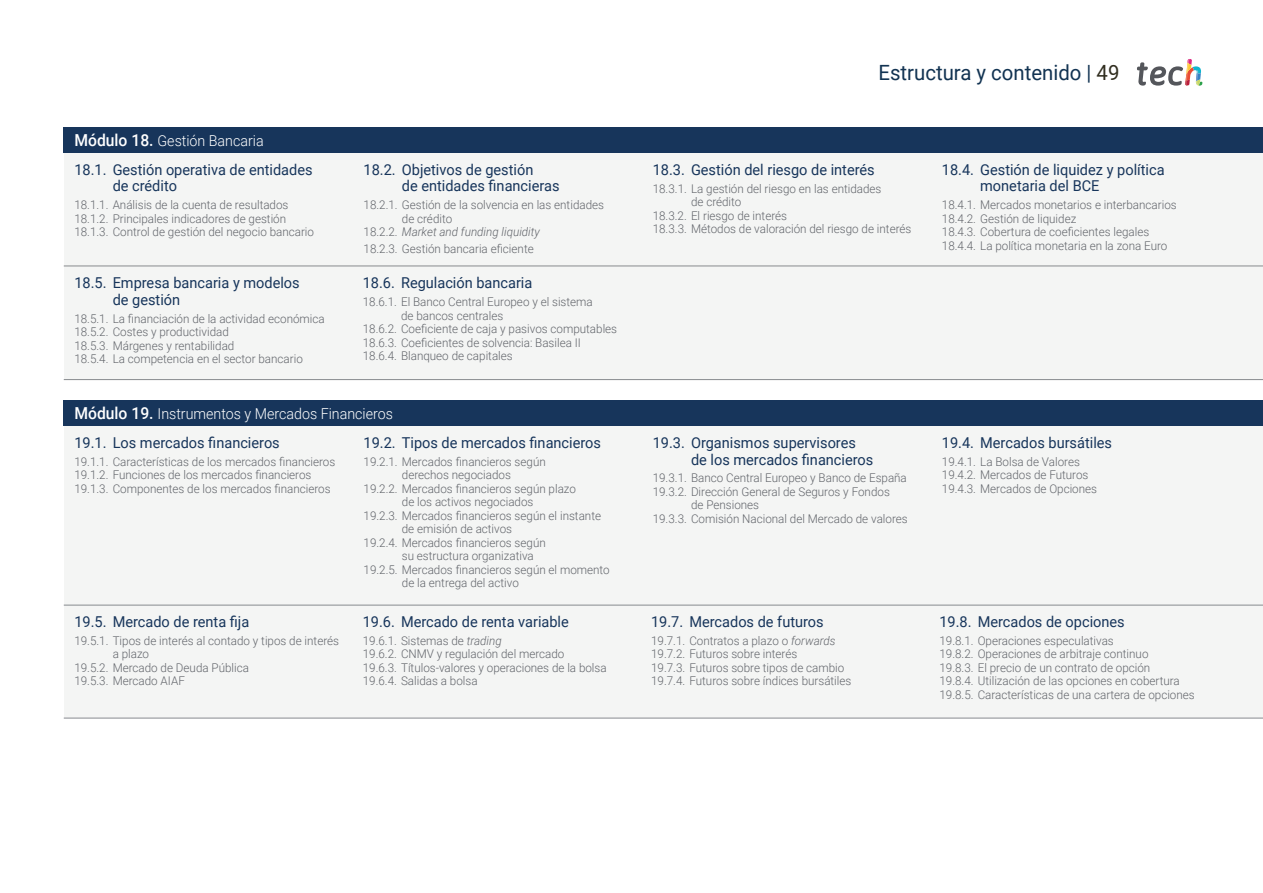
<style>
.page{position:relative;width:1263px;height:893px;background:#fff}
.page>*{position:absolute;margin:0;border:0;box-sizing:border-box;transform-origin:0 0}
.t1{font:21px "Roboto";color:#123352}
.t2{font:15px/16.5px "Roboto";color:#17355b}
.t3{font:300 15px "Roboto";color:#fff;scale:.95 1}
.t4{font:300 12px/13.5px "Roboto";color:#61646a}
.t5{font:italic 300 12px "Roboto";color:#61646a}
.s1{font-weight:500;font-size:16.5px}
.s2{font-style:normal}
.s3{font-style:italic}
.s4{color:#312e20}
</style>
<div class="page">
<div style="left:64px;top:153px;width:1199px;height:227px;background:#f4f5f4"></div>
<div style="left:64px;top:426px;width:1199px;height:292px;background:#f4f5f4"></div>
<div style="left:64px;top:128px;width:1199px;height:25px;background:#17355b"></div>
<div style="left:64px;top:401px;width:1199px;height:25px;background:#17355b"></div>
<hr style="left:64px;top:266px;width:1199px;height:1px;background:#878a8e">
<hr style="left:64px;top:605px;width:1199px;height:1px;background:#878a8e">
<hr style="left:64px;top:379px;width:1199px;height:1px;background:#878a8e">
<hr style="left:64px;top:718px;width:1199px;height:1px;background:#878a8e">
<svg style="left:1137px;top:59px;width:65px;height:27px"></svg>
<p class="t3" style="left:74px;top:130px;width:201px"><span class="s1">Módulo 18.</span> Gestión Bancaria</p>
<p class="t2" style="left:113px;top:161px;width:201px;text-indent:-38px">18.1. Gestión operativa de entidades de crédito</p>
<p class="t4" style="left:74px;top:198px;width:241px">18.1.1. Análisis de la cuenta de resultados<br>18.1.2. Principales indicadores de gestión<br>18.1.3. Control de gestión del negocio bancario</p>
<p class="t2" style="left:113px;top:274px;width:189px;text-indent:-38px">18.5. Empresa bancaria y modelos de gestión</p>
<p class="t4" style="left:74px;top:311px;width:252px">18.5.1. La financiación de la actividad económica 18.5.2. Costes y productividad<br>18.5.3. Márgenes y rentabilidad<br>18.5.4. La competencia en el sector bancario</p>
<p class="t2" style="left:402px;top:161px;width:159px;text-indent:-38px">18.2. Objetivos de gestión<br>de entidades financieras</p>
<p class="t4" style="left:364px;top:198px;width:242px">18.2.1. Gestión de la solvencia en las entidades</p>
<p class="t4" style="left:402px;top:211px;width:52px">de crédito</p>
<p class="t5" style="left:364px;top:224px;width:178px"><span class="s2">18.2.2.</span> Market and funding liquidity</p>
<p class="t4" style="left:364px;top:241px;width:172px">18.2.3. Gestión bancaria eficiente</p>
<p class="t2" style="left:363px;top:274px;width:171px">18.6. Regulación bancaria</p>
<p class="t4" style="left:363px;top:295px;width:232px">18.6.1. El Banco Central Europeo y el sistema</p>
<p class="t4" style="left:401px;top:308px;width:104px">de bancos centrales</p>
<p class="t4" style="left:363px;top:322px;width:256px">18.6.2. Coeficiente de caja y pasivos computables</p>
<p class="t4" style="left:363px;top:335px;width:220px">18.6.3. Coeficientes de solvencia: Basilea II</p>
<p class="t4" style="left:363px;top:349px;width:151px">18.6.4. Blanqueo de capitales</p>
<p class="t3" style="left:74px;top:404px;width:337px"><span class="s1">Módulo 19.</span> Instrumentos y Mercados Financieros</p>
<p class="t2" style="left:74px;top:434px;width:207px">19.1. Los mercados financieros</p>
<p class="t4" style="left:74px;top:454px;width:262px">19.1.1. Características de los mercados financieros<br>19.1.2. Funciones de los mercados financieros<br>19.1.3. Componentes de los mercados financieros</p>
<p class="t2" style="left:74px;top:613px;width:176px">19.5. Mercado de renta fija</p>
<p class="t4" style="left:74px;top:633px;width:266px">19.5.1. Tipos de interés al contado y tipos de interés</p>
<p class="t4" style="left:113px;top:647px;width:38px">a plazo</p>
<p class="t4" style="left:74px;top:660px;width:176px">19.5.2. Mercado de Deuda Pública</p>
<p class="t4" style="left:74px;top:674px;width:112px">19.5.3. Mercado AIAF</p>
<p class="t2" style="left:364px;top:434px;width:239px">19.2. Tipos de mercados financieros</p>
<p class="t4" style="left:364px;top:454px;width:184px">19.2.1. Mercados financieros según</p>
<p class="t4" style="left:402px;top:468px;width:111px">derechos negociados</p>
<p class="t4" style="left:364px;top:481px;width:214px">19.2.2. Mercados financieros según plazo</p>
<p class="t4" style="left:402px;top:495px;width:133px">de los activos negociados</p>
<p class="t4" style="left:364px;top:508px;width:239px">19.2.3. Mercados financieros según el instante</p>
<p class="t4" style="left:402px;top:522px;width:112px">de emisión de activos</p>
<p class="t4" style="left:364px;top:535px;width:184px">19.2.4. Mercados financieros según</p>
<p class="t4" style="left:402px;top:549px;width:133px">su estructura organizativa</p>
<p class="t4" style="left:364px;top:562px;width:248px">19.2.5. Mercados financieros según el momento</p>
<p class="t4" style="left:402px;top:576px;width:119px">de la entrega del activo</p>
<p class="t2" style="left:363px;top:613px;width:208px">19.6. Mercado de renta variable</p>
<p class="t4" style="left:363px;top:633px;width:245px">19.6.1. Sistemas de <span class="s3">trading<br></span>19.6.2. CNMV y regulación del mercado<br>19.6.3. Títulos-valores y operaciones de la bolsa 19.6.4. Salidas a bolsa</p>
<h1 class="t1" style="left:878px;top:57px;width:242px">Estructura y contenido | <span class="s4">49</span></h1>
<p class="t2" style="left:653px;top:161px;width:223px">18.3. Gestión del riesgo de interés</p>
<p class="t4" style="left:653px;top:181px;width:230px">18.3.1. La gestión del riesgo en las entidades</p>
<p class="t4" style="left:691px;top:195px;width:52px">de crédito</p>
<p class="t4" style="left:653px;top:208px;width:136px">18.3.2. El riesgo de interés</p>
<p class="t4" style="left:653px;top:222px;width:260px">18.3.3. Métodos de valoración del riesgo de interés</p>
<p class="t2" style="left:980px;top:161px;width:186px;text-indent:-38px">18.4. Gestión de liquidez y política monetaria del BCE</p>
<p class="t4" style="left:942px;top:198px;width:236px">18.4.1. Mercados monetarios e interbancarios 18.4.2. Gestión de liquidez<br>18.4.3. Cobertura de coeficientes legales 18.4.4. La política monetaria en la zona Euro</p>
<p class="t2" style="left:691px;top:434px;width:184px;text-indent:-38px">19.3. Organismos supervisores de los mercados financieros</p>
<p class="t4" style="left:653px;top:471px;width:256px">19.3.1. Banco Central Europeo y Banco de España</p>
<p class="t4" style="left:653px;top:484px;width:239px">19.3.2. Dirección General de Seguros y Fondos</p>
<p class="t4" style="left:691px;top:498px;width:70px">de Pensiones</p>
<p class="t4" style="left:653px;top:511px;width:256px">19.3.3. Comisión Nacional del Mercado de valores</p>
<p class="t2" style="left:942px;top:434px;width:172px">19.4. Mercados bursátiles</p>
<p class="t4" style="left:942px;top:454px;width:157px">19.4.1. La Bolsa de Valores<br>19.4.2. Mercados de Futuros<br>19.4.3. Mercados de Opciones</p>
<p class="t2" style="left:651px;top:613px;width:174px">19.7. Mercados de futuros</p>
<p class="t4" style="left:651px;top:633px;width:202px">19.7.1. Contratos a plazo o <span class="s3">forwards </span>19.7.2. Futuros sobre interés<br>19.7.3. Futuros sobre tipos de cambio 19.7.4. Futuros sobre índices bursátiles</p>
<p class="t2" style="left:939px;top:613px;width:187px">19.8. Mercados de opciones</p>
<p class="t4" style="left:939px;top:633px;width:257px">19.8.1. Operaciones especulativas<br>19.8.2. Operaciones de arbitraje continuo<br>19.8.3. El precio de un contrato de opción<br>19.8.4. Utilización de las opciones en cobertura 19.8.5. Características de una cartera de opciones</p>
</div>
